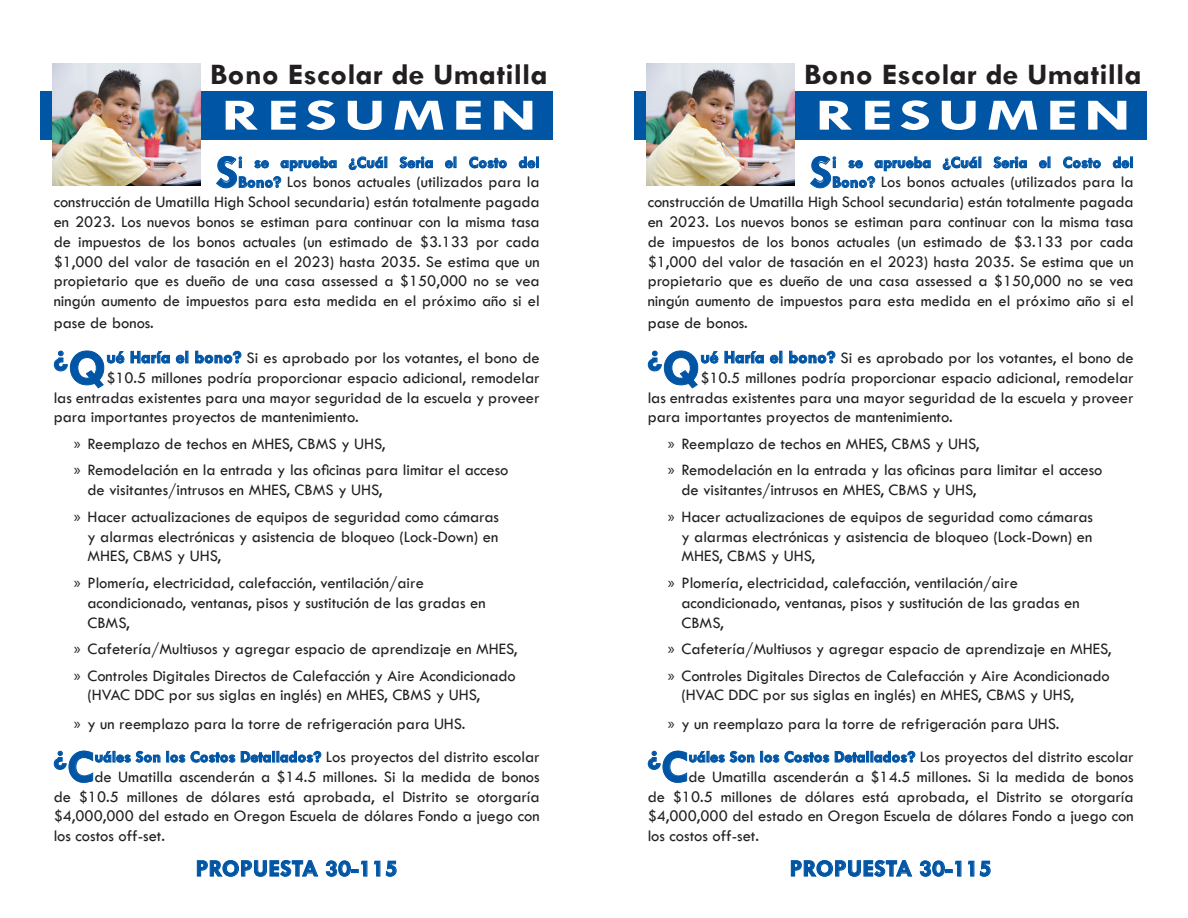
<style>
.page{position:relative;width:1188px;height:918px;background:#fff}
.page>*{position:absolute;margin:0;border:0;box-sizing:border-box;transform-origin:0 0}
.t1{font:700 47.4px "Tw Cen";color:#0155a5}
.t2{font:700 45px "Tw Cen";letter-spacing:.09em;color:#fff;scale:1.5 1}
.t3{font:700 30.15px "Tw Cen";color:#0155a5}
.t4{font:700 30px "Tw Cen";color:#231f20;scale:1.08 1}
.t5{font:700 27.6px "Tw Cen";color:#0155a5}
.t6{font:700 24px "Tw Cen";letter-spacing:.01em;color:#0155a5}
.t7{font:16.5px/19.8px "Tw Cen";color:#231f20}
.s1{font-weight:700;color:#0155a5}
.s2{font-size:51.75px}
.s3{font-weight:700;font-size:18px;color:#0155a5}
.s4{font-family:"Myriad Pro"}
.s5{font-size:47.4px}
</style>
<div class="page">
<div style="left:634px;top:92px;width:513px;height:48px;background:#0155a5"></div>
<div style="left:40px;top:92px;width:513px;height:48px;background:#0155a5"></div>
<img style="left:646px;top:63px;width:149px;height:123px">
<img style="left:52px;top:63px;width:149px;height:123px">
<svg style="left:348px;top:156px;width:39px;height:14px"></svg>
<svg style="left:399px;top:156px;width:34px;height:13px"></svg>
<svg style="left:445px;top:156px;width:11px;height:13px"></svg>
<svg style="left:469px;top:156px;width:38px;height:13px"></svg>
<svg style="left:518px;top:156px;width:21px;height:13px"></svg>
<svg style="left:216px;top:156px;width:121px;height:33px"></svg>
<svg style="left:54px;top:350px;width:116px;height:39px"></svg>
<svg style="left:176px;top:351px;width:12px;height:13px"></svg>
<svg style="left:195px;top:350px;width:47px;height:14px"></svg>
<svg style="left:54px;top:750px;width:268px;height:33px"></svg>
<svg style="left:942px;top:156px;width:39px;height:14px"></svg>
<svg style="left:993px;top:156px;width:34px;height:13px"></svg>
<svg style="left:1039px;top:156px;width:11px;height:13px"></svg>
<svg style="left:1063px;top:156px;width:38px;height:13px"></svg>
<svg style="left:1112px;top:156px;width:21px;height:13px"></svg>
<svg style="left:810px;top:156px;width:121px;height:33px"></svg>
<svg style="left:648px;top:350px;width:116px;height:39px"></svg>
<svg style="left:770px;top:351px;width:12px;height:13px"></svg>
<svg style="left:789px;top:350px;width:47px;height:14px"></svg>
<svg style="left:648px;top:750px;width:268px;height:33px"></svg>
<svg style="left:197px;top:860px;width:122px;height:17px"></svg>
<svg style="left:325px;top:860px;width:43px;height:17px"></svg>
<svg style="left:374px;top:860px;width:23px;height:17px"></svg>
<svg style="left:791px;top:860px;width:122px;height:17px"></svg>
<svg style="left:919px;top:860px;width:43px;height:17px"></svg>
<svg style="left:968px;top:860px;width:23px;height:17px"></svg>
<p class="t4" style="left:210px;top:57px;width:314px">Bono Escolar de Umatilla</p>
<p class="t4" style="left:804px;top:57px;width:314px">Bono Escolar de Umatilla</p>
<p class="t2" style="left:221px;top:88px;width:212px">RESUMEN</p>
<p class="t2" style="left:815px;top:88px;width:212px">RESUMEN</p>
<p class="t1" style="left:216px;top:144px;width:24px">S</p>
<p class="t1" style="left:810px;top:144px;width:24px">S</p>
<p class="t7" style="left:54px;top:152px;width:488px;text-align:right"><span class="s1">i se aprueba ¿Cuál Seria el Costo del<br>Bono?</span> Los bonos actuales (utilizados para la<br>construcción de Umatilla High School secundaria) están totalmente pagada en 2023. Los nuevos bonos se estiman para continuar con la misma tasa de impuestos de los bonos actuales (un estimado de $3.133 por cada $1,000 del valor de tasación en el 2023) hasta 2035. Se estima que un propietario que es dueño de una casa assessed a $150,000 no se vea ningún aumento de impuestos para esta medida en el próximo año si el</p>
<p class="t7" style="left:54px;top:313px;width:102px">pase de bonos.</p>
<p class="t3" style="left:54px;top:340px;width:54px">¿<span class="s2">Q</span></p>
<p class="t7" style="left:106px;top:348px;width:435px"><span class="s3">ué Haría el bono?</span> Si es aprobado por los votantes, el bono de</p>
<p class="t7" style="left:648px;top:152px;width:488px;text-align:right"><span class="s1">i se aprueba ¿Cuál Seria el Costo del<br>Bono?</span> Los bonos actuales (utilizados para la<br>construcción de Umatilla High School secundaria) están totalmente pagada en 2023. Los nuevos bonos se estiman para continuar con la misma tasa de impuestos de los bonos actuales (un estimado de $3.133 por cada $1,000 del valor de tasación en el 2023) hasta 2035. Se estima que un propietario que es dueño de una casa assessed a $150,000 no se vea ningún aumento de impuestos para esta medida en el próximo año si el</p>
<p class="t7" style="left:648px;top:313px;width:102px">pase de bonos.</p>
<p class="t3" style="left:648px;top:340px;width:54px">¿<span class="s2">Q</span></p>
<p class="t7" style="left:700px;top:348px;width:435px"><span class="s3">ué Haría el bono?</span> Si es aprobado por los votantes, el bono de</p>
<p class="t7" style="left:106px;top:368px;width:435px">$10.5 millones podría proporcionar espacio adicional, remodelar</p>
<p class="t7" style="left:54px;top:387px;width:488px">las entradas existentes para una mayor seguridad de la escuela y proveer</p>
<p class="t7" style="left:54px;top:407px;width:306px">para importantes proyectos de mantenimiento.</p>
<p class="t7" style="left:74px;top:434px;width:313px"><span class="s4">»</span> Reemplazo de techos en MHES, CBMS y UHS,</p>
<p class="t7" style="left:87px;top:460px;width:423px;text-indent:-14px"><span class="s4">»</span> Remodelación en la entrada y las oficinas para limitar el acceso de visitantes/intrusos en MHES, CBMS y UHS,</p>
<p class="t7" style="left:87px;top:507px;width:413px;text-align:justify;text-indent:-14px"><span class="s4">»</span> Hacer actualizaciones de equipos de seguridad como cámaras y alarmas electrónicas y asistencia de bloqueo (Lock-Down) en MHES, CBMS y UHS,</p>
<p class="t7" style="left:87px;top:573px;width:400px;text-indent:-14px"><span class="s4">»</span> Plomería, electricidad, calefacción, ventilación/aire acondicionado, ventanas, pisos y sustitución de las gradas en<br>CBMS,</p>
<p class="t7" style="left:74px;top:639px;width:445px"><span class="s4">»</span> Cafetería/Multiusos y agregar espacio de aprendizaje en MHES,</p>
<p class="t7" style="left:87px;top:665px;width:430px;text-indent:-14px"><span class="s4">»</span> Controles Digitales Directos de Calefacción y Aire Acondicionado (HVAC DDC por sus siglas en inglés) en MHES, CBMS y UHS,</p>
<p class="t7" style="left:74px;top:714px;width:393px"><span class="s4">»</span> y un reemplazo para la torre de refrigeración para UHS.</p>
<p class="t5" style="left:54px;top:741px;width:42px">¿<span class="s5">C</span></p>
<p class="t7" style="left:95px;top:747px;width:447px"><span class="s1">uáles Son los Costos Detallados?</span> Los proyectos del distrito escolar</p>
<p class="t7" style="left:700px;top:368px;width:435px">$10.5 millones podría proporcionar espacio adicional, remodelar</p>
<p class="t7" style="left:648px;top:387px;width:488px">las entradas existentes para una mayor seguridad de la escuela y proveer</p>
<p class="t7" style="left:648px;top:407px;width:306px">para importantes proyectos de mantenimiento.</p>
<p class="t7" style="left:668px;top:434px;width:313px"><span class="s4">»</span> Reemplazo de techos en MHES, CBMS y UHS,</p>
<p class="t7" style="left:681px;top:460px;width:423px;text-indent:-14px"><span class="s4">»</span> Remodelación en la entrada y las oficinas para limitar el acceso de visitantes/intrusos en MHES, CBMS y UHS,</p>
<p class="t7" style="left:681px;top:507px;width:413px;text-align:justify;text-indent:-14px"><span class="s4">»</span> Hacer actualizaciones de equipos de seguridad como cámaras y alarmas electrónicas y asistencia de bloqueo (Lock-Down) en MHES, CBMS y UHS,</p>
<p class="t7" style="left:681px;top:573px;width:400px;text-indent:-14px"><span class="s4">»</span> Plomería, electricidad, calefacción, ventilación/aire acondicionado, ventanas, pisos y sustitución de las gradas en<br>CBMS,</p>
<p class="t7" style="left:668px;top:639px;width:445px"><span class="s4">»</span> Cafetería/Multiusos y agregar espacio de aprendizaje en MHES,</p>
<p class="t7" style="left:681px;top:665px;width:430px;text-indent:-14px"><span class="s4">»</span> Controles Digitales Directos de Calefacción y Aire Acondicionado (HVAC DDC por sus siglas en inglés) en MHES, CBMS y UHS,</p>
<p class="t7" style="left:668px;top:714px;width:393px"><span class="s4">»</span> y un reemplazo para la torre de refrigeración para UHS.</p>
<p class="t5" style="left:648px;top:741px;width:42px">¿<span class="s5">C</span></p>
<p class="t7" style="left:689px;top:747px;width:447px"><span class="s1">uáles Son los Costos Detallados?</span> Los proyectos del distrito escolar</p>
<p class="t7" style="left:95px;top:767px;width:447px">de Umatilla ascenderán a $14.5 millones. Si la medida de bonos</p>
<p class="t7" style="left:54px;top:787px;width:487px">de $10.5 millones de dólares está aprobada, el Distrito se otorgaría</p>
<p class="t7" style="left:54px;top:806px;width:488px">$4,000,000 del estado en Oregon Escuela de dólares Fondo a juego con</p>
<p class="t7" style="left:54px;top:826px;width:113px">los costos off-set.</p>
<p class="t7" style="left:689px;top:767px;width:447px">de Umatilla ascenderán a $14.5 millones. Si la medida de bonos</p>
<p class="t7" style="left:648px;top:787px;width:488px">de $10.5 millones de dólares está aprobada, el Distrito se otorgaría</p>
<p class="t7" style="left:648px;top:806px;width:488px">$4,000,000 del estado en Oregon Escuela de dólares Fondo a juego con</p>
<p class="t7" style="left:648px;top:826px;width:113px">los costos off-set.</p>
<p class="t6" style="left:196px;top:854px;width:203px">PROPUESTA 30-115</p>
<p class="t6" style="left:790px;top:854px;width:203px">PROPUESTA 30-115</p>
</div>
